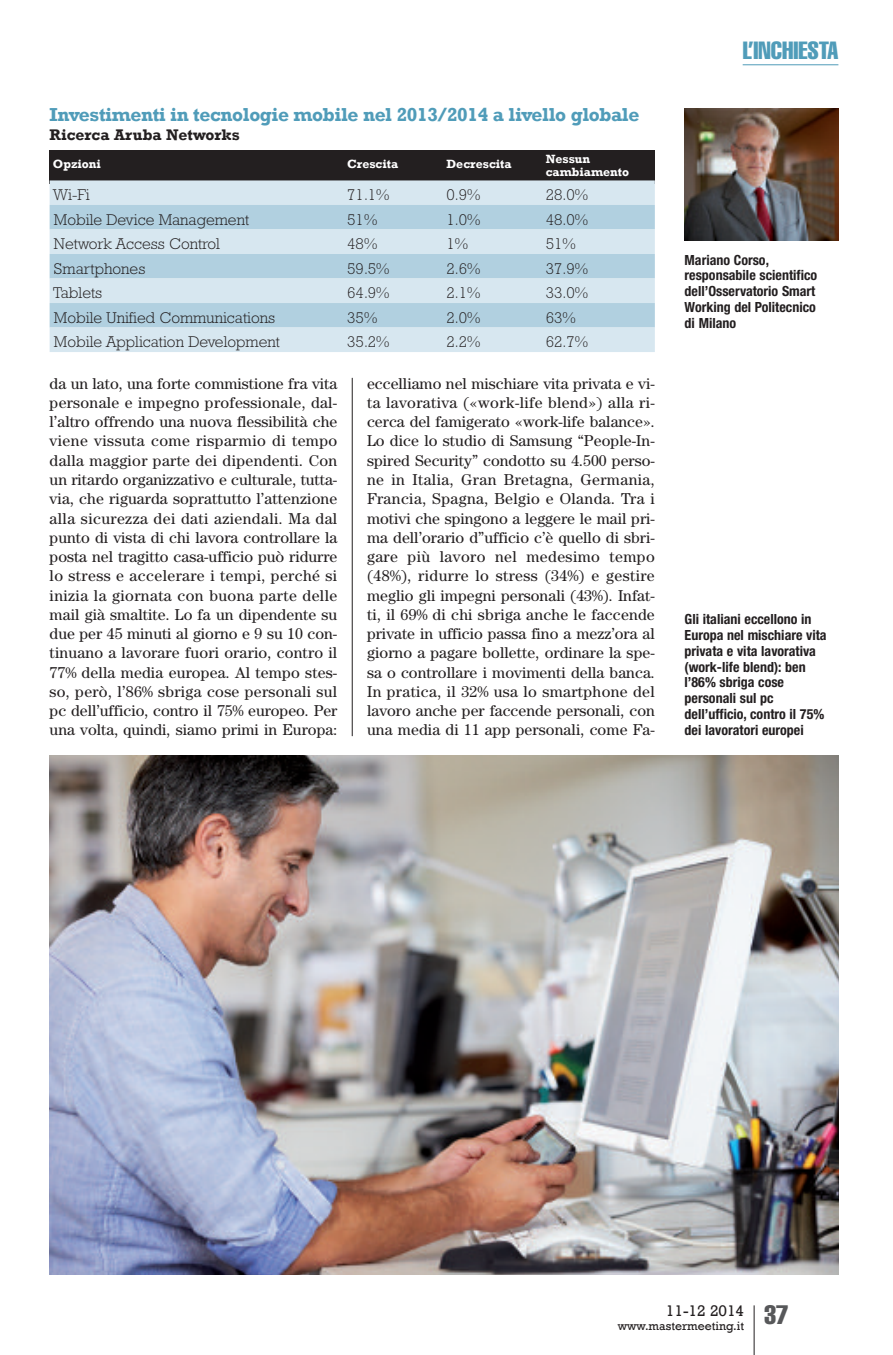
<style>
.page{position:relative;width:893px;height:1355px;background:#fff}
.page>*{position:absolute;margin:0;border:0;box-sizing:border-box;transform-origin:0 0}
.t1{font:extra-condensed 24.5px "Helvetica";color:#509cb9}
.t2{font:700 19.25px "Rockwell";letter-spacing:-.02em;color:#509cb9}
.t3{font:15.75px/19.2px "Century";color:#231f20;text-align:justify}
.t4{font:300 15.75px "Rockwell";color:#231f20}
.t5{font:700 15.75px "Rockwell";color:#231f20}
.t6{font:15.75px "Rockwell";color:#231f20}
.t7{font:700 condensed 14px/15.8px "Helvetica Neue";color:#231f20}
.t8{font:700 12.25px/12.2px "Rockwell";color:#fff}
.t9{font:12.25px "Rockwell";color:#231f20}
</style>
<div class="page">
<div style="left:50px;top:150px;width:605px;height:34px;background:#231f20"></div>
<hr style="left:754px;top:1305px;width:1px;height:49px;background:#231f20">
<hr style="left:743px;top:64px;width:95px;height:1px;background:#509cb9">
<hr style="left:352px;top:378px;width:1px;height:358px;background:#231f20">
<div style="left:50px;top:180px;width:605px;height:25px;background:#d7e7f0"></div>
<div style="left:50px;top:205px;width:605px;height:24px;background:#b1d0e0"></div>
<div style="left:50px;top:229px;width:605px;height:25px;background:#d7e7f0"></div>
<div style="left:50px;top:254px;width:605px;height:24px;background:#b1d0e0"></div>
<div style="left:50px;top:278px;width:605px;height:25px;background:#d7e7f0"></div>
<div style="left:50px;top:303px;width:605px;height:24px;background:#b1d0e0"></div>
<div style="left:50px;top:327px;width:605px;height:25px;background:#d7e7f0"></div>
<img style="left:50px;top:755px;width:788px;height:519px">
<img style="left:685px;top:108px;width:153px;height:132px">
<p class="t2" style="left:50px;top:103px;width:591px">Investimenti in tecnologie mobile nel 2013/2014 a livello globale</p>
<p class="t5" style="left:50px;top:126px;width:192px">ricerca aruba Networks</p>
<p class="t8" style="left:53px;top:158px;width:49px">opzioni</p>
<p class="t8" style="left:347px;top:158px;width:52px">Crescita</p>
<p class="t8" style="left:446px;top:158px;width:67px">decrescita</p>
<p class="t8" style="left:546px;top:153px;width:85px">Nessun cambiamento</p>
<p class="t4" style="left:53px;top:189px;width:38px">Wi-Fi</p>
<p class="t4" style="left:347px;top:189px;width:44px">71.1%</p>
<p class="t4" style="left:446px;top:189px;width:35px">0.9%</p>
<p class="t4" style="left:546px;top:189px;width:44px">28.0%</p>
<p class="t4" style="left:54px;top:214px;width:197px">Mobile Device Management</p>
<p class="t4" style="left:347px;top:214px;width:32px">51%</p>
<p class="t4" style="left:446px;top:214px;width:35px">1.0%</p>
<p class="t4" style="left:546px;top:214px;width:44px">48.0%</p>
<p class="t4" style="left:54px;top:238px;width:168px">Network Access Control</p>
<p class="t4" style="left:347px;top:238px;width:32px">48%</p>
<p class="t4" style="left:446px;top:238px;width:23px">1%</p>
<p class="t4" style="left:546px;top:238px;width:32px">51%</p>
<p class="t4" style="left:54px;top:263px;width:93px">Smartphones</p>
<p class="t4" style="left:347px;top:263px;width:44px">59.5%</p>
<p class="t4" style="left:446px;top:263px;width:35px">2.6%</p>
<p class="t4" style="left:546px;top:263px;width:44px">37.9%</p>
<p class="t4" style="left:53px;top:287px;width:50px">Tablets</p>
<p class="t4" style="left:347px;top:287px;width:44px">64.9%</p>
<p class="t4" style="left:446px;top:287px;width:35px">2.1%</p>
<p class="t4" style="left:546px;top:287px;width:44px">33.0%</p>
<p class="t4" style="left:54px;top:312px;width:223px">Mobile Unified Communications</p>
<p class="t4" style="left:347px;top:312px;width:32px">35%</p>
<p class="t4" style="left:446px;top:312px;width:35px">2.0%</p>
<p class="t4" style="left:546px;top:312px;width:32px">63%</p>
<p class="t4" style="left:54px;top:336px;width:227px">Mobile Application Development</p>
<p class="t4" style="left:347px;top:336px;width:44px">35.2%</p>
<p class="t4" style="left:446px;top:336px;width:35px">2.2%</p>
<p class="t4" style="left:546px;top:336px;width:44px">62.7%</p>
<p class="t3" style="left:50px;top:375px;width:289px">da un lato, una forte commistione fra vita personale e impegno professionale, dal&shy;l’altro offrendo una nuova flessibilità che viene vissuta come risparmio di tempo dalla maggior parte dei dipendenti. Con un ritardo organizzativo e culturale, tutta&shy;via, che riguarda soprattutto l’attenzione alla sicurezza dei dati aziendali. Ma dal punto di vista di chi lavora controllare la posta nel tragitto casa-ufficio può ridurre lo stress e accelerare i tempi, perché si inizia la giornata con buona parte delle mail già smaltite. Lo fa un dipendente su due per 45 minuti al giorno e 9 su 10 con&shy;tinuano a lavorare fuori orario, contro il 77% della media europea. Al tempo stes&shy;so, però, l’86% sbriga cose personali sul pc dell’ufficio, contro il 75% europeo. Per una volta, quindi, siamo primi in Europa:</p>
<p class="t3" style="left:367px;top:375px;width:289px">eccelliamo nel mischiare vita privata e vi&shy;ta lavorativa («work-life blend») alla ri&shy;cerca del famigerato «work-life balance».<br>Lo dice lo studio di Samsung “People-In&shy;spired Security” condotto su 4.500 perso&shy;ne in Italia, Gran Bretagna, Germania, Francia, Spagna, Belgio e Olanda. Tra i motivi che spingono a leggere le mail pri&shy;ma dell’orario d’’ufficio c’è quello di sbri&shy;gare più lavoro nel medesimo tempo (48%), ridurre lo stress (34%) e gestire meglio gli impegni personali (43%). Infat&shy;ti, il 69% di chi sbriga anche le faccende private in ufficio passa fino a mezz’ora al giorno a pagare bollette, ordinare la spe&shy;sa o controllare i movimenti della banca.<br>In pratica, il 32% usa lo smartphone del lavoro anche per faccende personali, con una media di 11 app personali, come Fa-</p>
<h1 class="t1" style="left:743px;top:42px;width:97px">L’INCHIESTA</h1>
<p class="t7" style="left:685px;top:253px;width:134px">Mariano Corso, responsabile scientifico dell’Osservatorio Smart<br>Working del Politecnico di Milano</p>
<p class="t7" style="left:685px;top:612px;width:144px">Gli italiani eccellono in<br>Europa nel mischiare vita privata e vita lavorativa (work-life blend): ben l’86% sbriga cose personali sul pc dell’ufficio, contro il 75% dei lavoratori europei</p>
<p class="t9" style="left:618px;top:1318px;width:172px">www.mastermeeting.it <sup>37</sup></p>
<p class="t6" style="left:666px;top:1300px;width:80px">11-12 2014</p>
</div>
